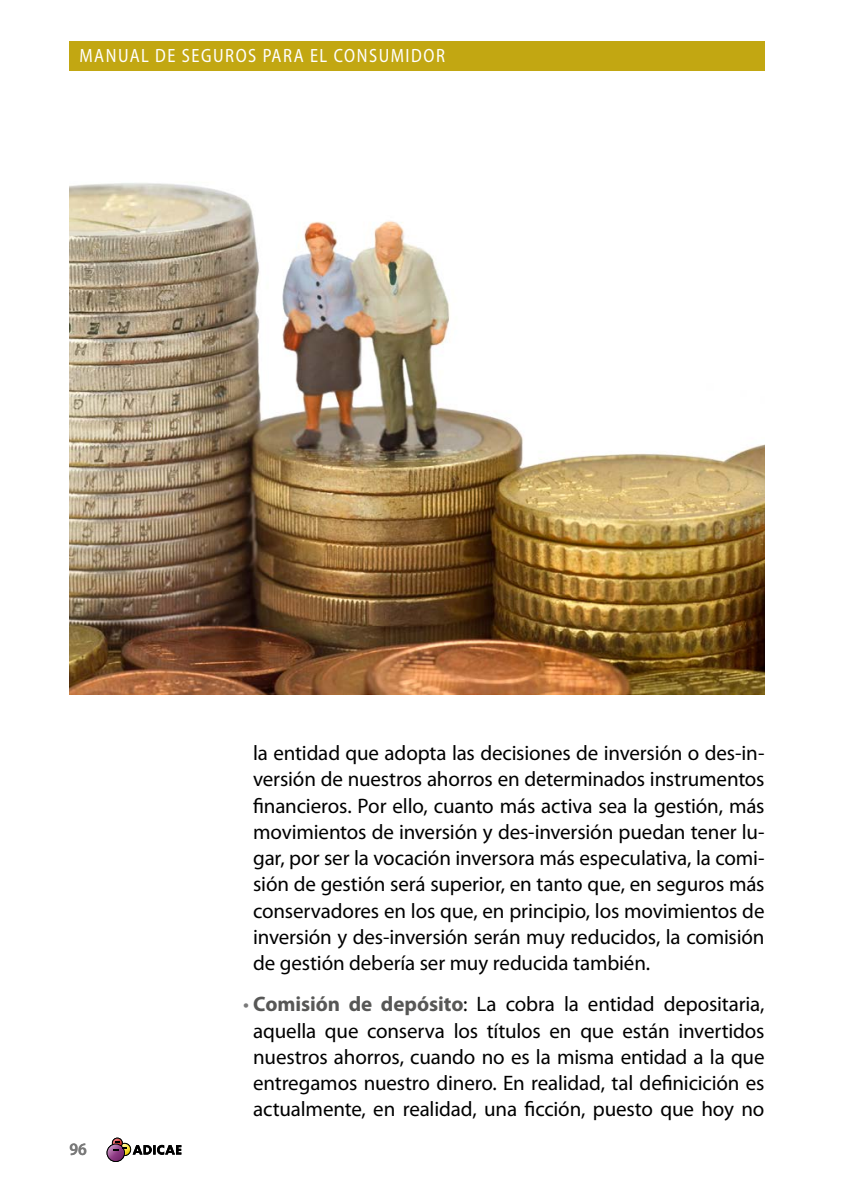
<style>
.page{position:relative;width:844px;height:1191px;background:#fff}
.page>*{position:absolute;margin:0;border:0;box-sizing:border-box;transform-origin:0 0}
.t1{font:21px/26.2px "Myriad Pro";letter-spacing:-.01em;color:#000;text-align:justify}
.t2{font:semi-condensed 19.25px "Myriad Pro";letter-spacing:.085em;color:#fff;scale:.93 1}
.t3{font:600 semi-condensed 17.5px "Myriad Pro";color:#797979}
.s1{color:#797979}
.s2{font-weight:700;color:#575756}
</style>
<div class="page">
<div style="left:69px;top:41px;width:695px;height:30px;background:#c2a712"></div>
<div style="left:118px;top:1142px;width:13px;height:14px;background:#0c0c0b;border-radius:50%"></div>
<svg style="left:106px;top:1143px;width:19px;height:19px"></svg>
<svg style="left:107px;top:1144px;width:17px;height:17px"></svg>
<svg style="left:113px;top:1138px;width:68px;height:17px"></svg>
<img style="left:69px;top:183px;width:695px;height:511px">
<p class="t2" style="left:80px;top:44px;width:394px">MANUAL DE SEGUROS PARA EL CONSUMIDOR</p>
<p class="t3" style="left:69px;top:1137px;width:19px">96</p>
<p class="t1" style="left:253px;top:739px;width:512px">la entidad que adopta las decisiones de inversión o des-in&shy;versión de nuestros ahorros en determinados instrumentos financieros. Por ello, cuanto más activa sea la gestión, más movimientos de inversión y des-inversión puedan tener lu&shy;gar, por ser la vocación inversora más especulativa, la comi&shy;sión de gestión será superior, en tanto que, en seguros más conservadores en los que, en principio, los movimientos de inversión y des-inversión serán muy reducidos, la comisión de gestión debería ser muy reducida también.</p>
<p class="t1" style="left:243px;top:990px;width:522px;text-align:center"><span class="s1">•</span> <span class="s2">Comisión de depósito</span>: La cobra la entidad depositaria, aquella que conserva los títulos en que están invertidos nuestros ahorros, cuando no es la misma entidad a la que entregamos nuestro dinero. En realidad, tal definicición es actualmente, en realidad, una ficción, puesto que hoy no</p>
</div>
